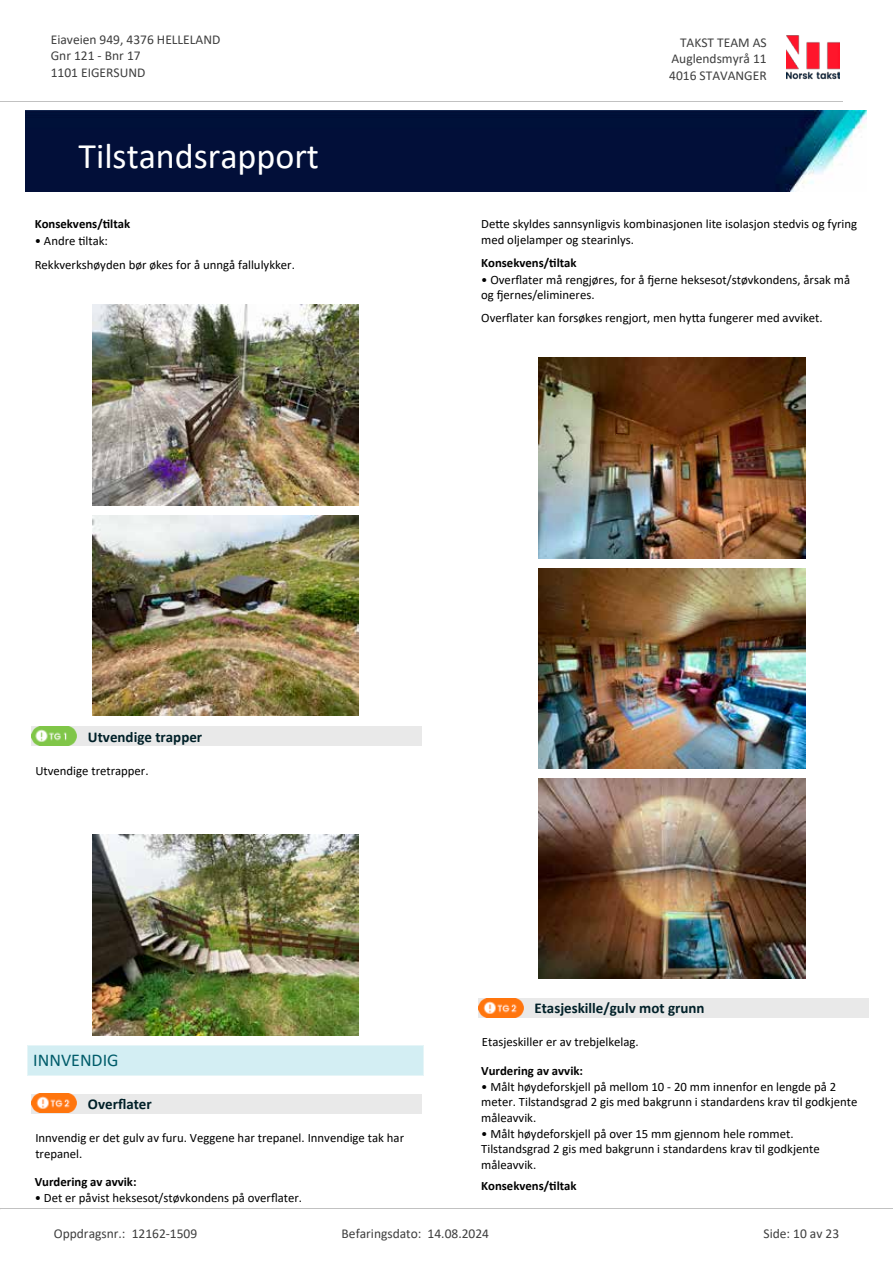
<style>
.page{position:relative;width:893px;height:1263px;background:#fff}
.page>*{position:absolute;margin:0;border:0;box-sizing:border-box;transform-origin:0 0}
.t1{font:36px "Calibri";color:#fff}
.t2{font:18px "Calibri";color:#005c6a}
.t3{font:700 15px "Calibri";color:#002028}
.t4{font:13.5px/16.5px "Calibri";color:#3e3e3e}
.t5{font:12.75px/15.6px "Calibri";color:#000}
.t6{font:700 12.75px "Calibri";color:#000}
</style>
<div class="page">
<img style="left:92px;top:305px;width:267px;height:200px">
<img style="left:92px;top:515px;width:267px;height:201px">
<div style="left:32px;top:727px;width:390px;height:19px;background:#e9e9e9"></div>
<img style="left:32px;top:727px;width:45px;height:19px">
<img style="left:92px;top:835px;width:267px;height:200px">
<div style="left:27px;top:1045px;width:396px;height:31px;background:#d3eef3"></div>
<hr style="left:27px;top:1045px;width:1px;height:31px;background:#e6f5f7">
<hr style="left:423px;top:1045px;width:1px;height:31px;background:#e6f5f7">
<hr style="left:27px;top:1045px;width:396px;height:1px;background:#e6f5f7">
<hr style="left:27px;top:1076px;width:396px;height:1px;background:#e6f5f7">
<div style="left:32px;top:1094px;width:390px;height:19px;background:#e9e9e9"></div>
<img style="left:32px;top:1094px;width:45px;height:19px">
<img style="left:539px;top:358px;width:267px;height:200px">
<img style="left:539px;top:568px;width:267px;height:200px">
<img style="left:539px;top:779px;width:267px;height:200px">
<div style="left:478px;top:998px;width:390px;height:20px;background:#e9e9e9"></div>
<div style="left:478px;top:998px;width:48px;height:20px;background:linear-gradient(to bottom,#e9e9e9,#e9e9e9)"></div>
<img style="left:478px;top:998px;width:45px;height:19px">
<img style="left:786px;top:35px;width:53px;height:45px">
<hr style="left:0;top:101px;width:842px;height:1px;background:#c1c1c1">
<img style="left:26px;top:110px;width:840px;height:81px">
<hr style="left:0;top:1208px;width:893px;height:1px;background:#c1c1c1">
<p class="t4" style="left:51px;top:31px;width:171px">Eiaveien 949, 4376 HELLELAND<br>Gnr 121 - Bnr 17<br>1101 EIGERSUND</p>
<p class="t4" style="left:680px;top:34px;width:88px">TAKST TEAM AS</p>
<p class="t4" style="left:671px;top:50px;width:97px">Auglendsmyrå 11</p>
<p class="t4" style="left:669px;top:67px;width:99px">4016 STAVANGER</p>
<h1 class="t1" style="left:79px;top:131px;width:242px">Tilstandsrapport</h1>
<p class="t6" style="left:35px;top:215px;width:97px">Konsekvens/tiltak</p>
<p class="t5" style="left:35px;top:228px;width:262px;line-height:24px">• Andre tiltak:<br>Rekkverkshøyden bør økes for å unngå fallulykker.</p>
<p class="t5" style="left:481px;top:216px;width:377px">Dette skyldes sannsynligvis kombinasjonen lite isolasjon stedvis og fyring med oljelamper og stearinlys.</p>
<p class="t6" style="left:481px;top:254px;width:97px">Konsekvens/tiltak</p>
<p class="t5" style="left:481px;top:271px;width:370px">• Overflater må rengjøres, for å fjerne heksesot/støvkondens, årsak må og fjernes/elimineres.</p>
<p class="t5" style="left:481px;top:309px;width:343px">Overflater kan forsøkes rengjort, men hytta fungerer med avviket.</p>
<p class="t3" style="left:88px;top:726px;width:116px">Utvendige trapper</p>
<p class="t5" style="left:35px;top:762px;width:115px">Utvendige tretrapper.</p>
<h2 class="t2" style="left:33px;top:1048px;width:87px">INNVENDIG</h2>
<p class="t3" style="left:88px;top:1093px;width:65px">Overflater</p>
<p class="t5" style="left:35px;top:1130px;width:370px">Innvendig er det gulv av furu. Veggene har trepanel. Innvendige tak har trepanel.</p>
<p class="t6" style="left:35px;top:1173px;width:103px">Vurdering av avvik:</p>
<p class="t5" style="left:35px;top:1190px;width:269px">• Det er påvist heksesot/støvkondens på overflater.</p>
<p class="t3" style="left:534px;top:997px;width:172px">Etasjeskille/gulv mot grunn</p>
<p class="t5" style="left:482px;top:1034px;width:158px">Etasjeskiller er av trebjelkelag.</p>
<p class="t6" style="left:481px;top:1061px;width:103px">Vurdering av avvik:</p>
<p class="t5" style="left:481px;top:1078px;width:378px">• Målt høydeforskjell på mellom 10 - 20 mm innenfor en lengde på 2 meter. Tilstandsgrad 2 gis med bakgrunn i standardens krav til godkjente måleavvik.</p>
<p class="t5" style="left:481px;top:1125px;width:340px">• Målt høydeforskjell på over 15 mm gjennom hele rommet.<br>Tilstandsgrad 2 gis med bakgrunn i standardens krav til godkjente måleavvik.</p>
<p class="t6" style="left:481px;top:1176px;width:97px">Konsekvens/tiltak</p>
<p class="t4" style="left:54px;top:1224px;width:145px">Oppdragsnr.: 12162-1509</p>
<p class="t4" style="left:342px;top:1224px;width:149px">Befaringsdato: 14.08.2024</p>
<p class="t4" style="left:763px;top:1224px;width:77px">Side: 10 av 23</p>
</div>
